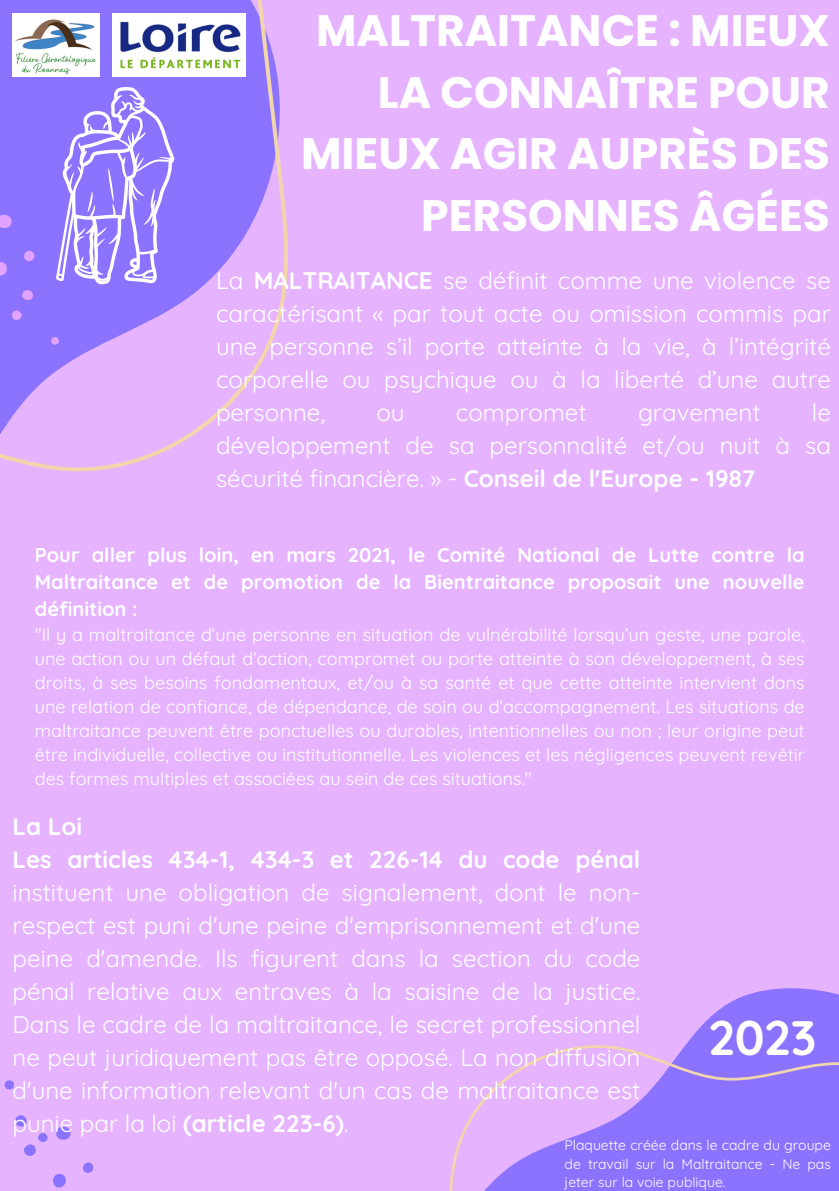
<style>
.page{position:relative;width:839px;height:1191px;background:#fff}
.page>*{position:absolute;margin:0;border:0;box-sizing:border-box;transform-origin:0 0}
.t1{font:700 48.6px "Quicksand";color:#fff}
.t2{font:700 44px/61.6px "Poppins";color:#fff;text-align:right}
.t3{font:24px/33px "Quicksand";color:#fff;text-align:justify}
.t4{font:700 24px "Quicksand";color:#fff}
.t5{font:700 20px/27px "Quicksand";color:#fff;text-align:justify}
.t6{font:18px/24px "Quicksand";color:#fff;text-align:justify}
.t7{font:14px/18.6px "Quicksand";color:#fff;text-align:justify}
.s1{font-weight:700}
</style>
<div class="page">
<div style="left:0;top:0;width:838px;height:1191px;background:#e6b3ff"></div>
<svg style="left:0;top:0;width:288px;height:472px"></svg>
<svg style="left:449px;top:988px;width:389px;height:203px"></svg>
<svg style="left:53px;top:1173px;width:13px;height:15px"></svg>
<svg style="left:83px;top:1162px;width:11px;height:11px"></svg>
<svg style="left:15px;top:1115px;width:56px;height:41px"></svg>
<svg style="left:4px;top:1080px;width:10px;height:10px"></svg>
<svg style="left:0;top:211px;width:15px;height:21px"></svg>
<svg style="left:0;top:259px;width:10px;height:20px"></svg>
<svg style="left:22px;top:249px;width:15px;height:14px"></svg>
<svg style="left:10px;top:288px;width:25px;height:34px"></svg>
<svg style="left:49px;top:335px;width:12px;height:12px"></svg>
<img style="left:13px;top:14px;width:87px;height:63px">
<svg style="left:56px;top:87px;width:118px;height:197px;background:#a593ff"></svg>
<img style="left:112px;top:14px;width:133px;height:63px">
<p class="t2" style="left:301px;top:0;width:530px">MALTRAITANCE : MIEUX<br>LA CONNAÎTRE POUR<br>MIEUX AGIR AUPRÈS DES<br>PERSONNES ÂGÉES</p>
<p class="t3" style="left:216px;top:263px;width:616px">La <span class="s1">MALTRAITANCE</span> se définit comme une violence se caractérisant « par tout acte ou omission commis par une personne s’il porte atteinte à la vie, à l’intégrité corporelle ou psychique ou à la liberté d’une autre personne,</p>
<p class="t3" style="left:216px;top:395px;width:616px;text-indent:595px">le développement de sa personnalité et/ou nuit à sa sécurité financière. » - <span class="s1">Conseil de l'Europe - 1987</span></p>
<p class="t3" style="left:376px;top:395px;width:30px">ou</p>
<p class="t3" style="left:456px;top:395px;width:132px">compromet</p>
<p class="t3" style="left:638px;top:395px;width:124px">gravement</p>
<p class="t5" style="left:35px;top:541px;width:771px">Pour aller plus loin, en mars 2021, le Comité National de Lutte contre la Maltraitance et de promotion de la Bientraitance proposait une nouvelle définition :</p>
<p class="t6" style="left:35px;top:623px;width:771px">"Il y a maltraitance d’une personne en situation de vulnérabilité lorsqu’un geste, une parole, une action ou un défaut d’action, compromet ou porte atteinte à son développement, à ses droits, à ses besoins fondamentaux, et/ou à sa santé et que cette atteinte intervient dans une relation de confiance, de dépendance, de soin ou d’accompagnement. Les situations de maltraitance peuvent être ponctuelles ou durables, intentionnelles ou non ; leur origine peut être individuelle, collective ou institutionnelle. Les violences et les négligences peuvent revêtir des formes multiples et associées au sein de ces situations."</p>
<p class="t4" style="left:13px;top:811px;width:71px">La Loi</p>
<p class="t3" style="left:13px;top:843px;width:629px"><span class="s1">Les articles 434-1, 434-3 et 226-14 du code pénal </span>instituent une obligation de signalement, dont le non&shy;respect est puni d'une peine d'emprisonnement et d'une peine d'amende. Ils figurent dans la section du code pénal relative aux entraves à la saisine de la justice.<br>Dans le cadre de la maltraitance, le secret professionnel ne peut juridiquement pas être opposé. La non diffusion d'une information relevant d'un cas de maltraitance est punie par la loi <span class="s1">(article 223-6)</span>.</p>
<p class="t1" style="left:708px;top:1006px;width:110px">2023</p>
<p class="t7" style="left:564px;top:1136px;width:268px">Plaquette créée dans le cadre du groupe de travail sur la Maltraitance - Ne pas jeter sur la voie publique.</p>
</div>
